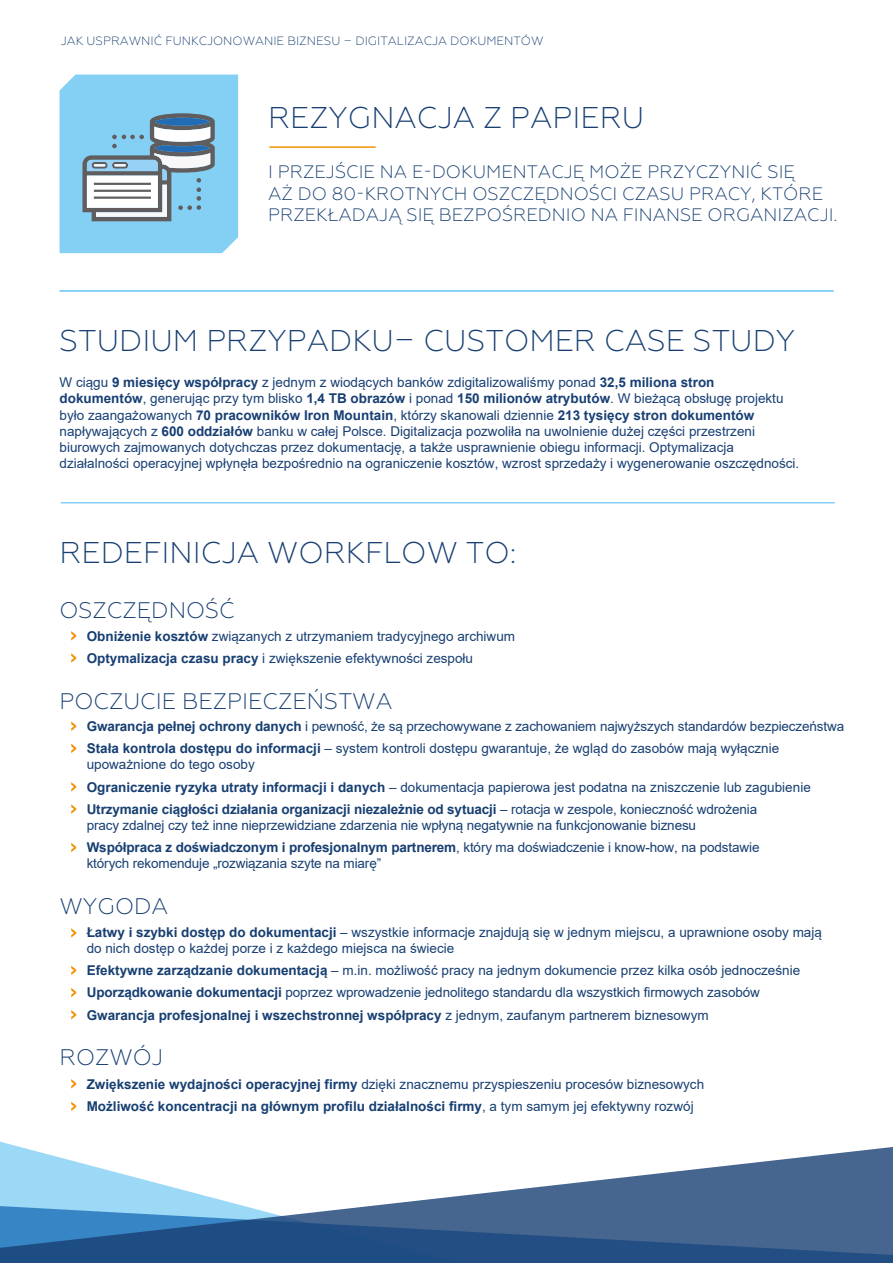
<style>
.page{position:relative;width:893px;height:1263px;background:#fff}
.page>*{position:absolute;margin:0;border:0;box-sizing:border-box;transform-origin:0 0}
.t1{font:300 30px "Geometria";color:#173f72}
.t2{font:300 22.5px "Geometria";color:#173f72}
.t3{font:300 18px/21.6px "Geometria";color:#173f72}
.t4{font:13.5px/22.2px "Arial";color:#173f72}
.t5{font:13.5px/16.2px "Arial";color:#183f74}
.t6{font:700 13.5px/22.2px "Arial";color:#173f72}
.t7{font:300 12px "Geometria";color:#173f72}
.s1{font-weight:700}
.s2{font-weight:400}
</style>
<div class="page">
<svg style="left:71px;top:631px;width:5px;height:9px"></svg>
<svg style="left:71px;top:653px;width:5px;height:10px"></svg>
<svg style="left:0;top:1147px;width:893px;height:116px"></svg>
<hr style="left:269px;top:146px;width:107px;height:2px;background:#f39205">
<svg style="left:71px;top:721px;width:5px;height:10px"></svg>
<svg style="left:71px;top:744px;width:5px;height:9px"></svg>
<svg style="left:71px;top:782px;width:5px;height:10px"></svg>
<svg style="left:71px;top:804px;width:5px;height:10px"></svg>
<svg style="left:71px;top:843px;width:5px;height:9px"></svg>
<svg style="left:71px;top:928px;width:5px;height:10px"></svg>
<svg style="left:71px;top:966px;width:5px;height:9px"></svg>
<svg style="left:71px;top:988px;width:5px;height:9px"></svg>
<svg style="left:71px;top:1010px;width:5px;height:9px"></svg>
<svg style="left:71px;top:1079px;width:5px;height:9px"></svg>
<svg style="left:71px;top:1101px;width:5px;height:10px"></svg>
<svg style="left:60px;top:75px;width:178px;height:178px;background:#8cc4e1"></svg>
<hr style="left:61px;top:502px;width:774px;height:1px;background:#84d0f5">
<hr style="left:60px;top:290px;width:773px;height:2px;background:#84d0f5">
<p class="t7" style="left:61px;top:33px;width:484px">JAK USPRAWNIĆ FUNKCJONOWANIE BIZNESU – DIGITALIZACJA DOKUMENTÓW</p>
<h1 class="t1" style="left:268px;top:100px;width:378px">REZYGNACJA Z PAPIERU</h1>
<h3 class="t3" style="left:268px;top:161px;width:571px">I PRZEJŚCIE NA E-DOKUMENTACJĘ MOŻE PRZYCZYNIĆ SIĘ<br>AŻ DO 80-KROTNYCH OSZCZĘDNOŚCI CZASU PRACY, KTÓRE<br>PRZEKŁADAJĄ SIĘ BEZPOŚREDNIO NA FINANSE ORGANIZACJI.</h3>
<h1 class="t1" style="left:60px;top:323px;width:737px">STUDIUM PRZYPADKU– CUSTOMER CASE STUDY</h1>
<p class="t5" style="left:60px;top:374px;width:741px">W ciągu <span class="s1">9 miesięcy współpracy</span> z jednym z wiodących banków zdigitalizowaliśmy ponad <span class="s1">32,5 miliona stron dokumentów</span>, generując przy tym blisko <span class="s1">1,4 TB obrazów</span> i ponad <span class="s1">150 milionów atrybutów</span>. W bieżącą obsługę projektu było zaangażowanych <span class="s1">70 pracowników Iron Mountain</span>, którzy skanowali dziennie <span class="s1">213 tysięcy stron dokumentów </span>napływających z <span class="s1">600 oddziałów</span> banku w całej Polsce. Digitalizacja pozwoliła na uwolnienie dużej części przestrzeni biurowych zajmowanych dotychczas przez dokumentację, a także usprawnienie obiegu informacji. Optymalizacja działalności operacyjnej wpłynęła bezpośrednio na ograniczenie kosztów, wzrost sprzedaży i wygenerowanie oszczędności.</p>
<h1 class="t1" style="left:60px;top:535px;width:459px">REDEFINICJA WORKFLOW TO:</h1>
<h2 class="t2" style="left:60px;top:597px;width:177px">OSZCZĘDNOŚĆ</h2>
<p class="t4" style="left:87px;top:625px;width:430px"><span class="s1">Obniżenie kosztów</span> związanych z utrzymaniem tradycyjnego archiwum<br><span class="s1">Optymalizacja czasu pracy</span> i zwiększenie efektywności zespołu</p>
<h2 class="t2" style="left:60px;top:688px;width:334px">POCZUCIE BEZPIECZEŃSTWA</h2>
<p class="t4" style="left:87px;top:715px;width:759px"><span class="s1">Gwarancja pełnej ochrony danych</span> i pewność, że są przechowywane z zachowaniem najwyższych standardów bezpieczeństwa<br><span class="s1">Stała kontrola dostępu do informacji</span> – system kontroli dostępu gwarantuje, że wgląd do zasobów mają wyłącznie</p>
<p class="t4" style="left:87px;top:753px;width:726px">upoważnione do tego osoby<br><span class="s1">Ograniczenie ryzyka utraty informacji i danych</span> – dokumentacja papierowa jest podatna na zniszczenie lub zagubienie<br><span class="s1">Utrzymanie ciągłości działania organizacji niezależnie od sytuacji</span> – rotacja w zespole, konieczność wdrożenia</p>
<p class="t4" style="left:87px;top:814px;width:674px">pracy zdalnej czy też inne nieprzewidziane zdarzenia nie wpłyną negatywnie na funkcjonowanie biznesu<br><span class="s1">Współpraca z doświadczonym i profesjonalnym partnerem</span>, który ma doświadczenie i know-how, na podstawie</p>
<p class="t4" style="left:87px;top:852px;width:296px">których rekomenduje „rozwiązania szyte na miarę”</p>
<h2 class="t2" style="left:60px;top:893px;width:110px">WYGODA</h2>
<p class="t4" style="left:87px;top:924px;width:737px;line-height:16.2px"><span class="s1">Łatwy i szybki dostęp do dokumentacji</span> – wszystkie informacje znajdują się w jednym miejscu, a uprawnione osoby mają do nich dostęp o każdej porze i z każdego miejsca na świecie</p>
<p class="t4" style="left:87px;top:959px;width:715px"><span class="s1">Efektywne zarządzanie dokumentacją</span> – m.in. możliwość pracy na jednym dokumencie przez kilka osób jednocześnie<br><span class="s1">Uporządkowanie dokumentacji</span> poprzez wprowadzenie jednolitego standardu dla wszystkich firmowych zasobów<br><span class="s1">Gwarancja profesjonalnej i wszechstronnej współpracy</span> z jednym, zaufanym partnerem biznesowym</p>
<h2 class="t2" style="left:60px;top:1044px;width:105px">ROZWÓJ</h2>
<p class="t6" style="left:87px;top:1073px;width:619px">Zwiększenie wydajności operacyjnej firmy <span class="s2">dzięki znacznemu przyspieszeniu procesów biznesowych<br></span>Możliwość koncentracji na głównym profilu działalności firmy<span class="s2">, a tym samym jej efektywny rozwój</span></p>
</div>
